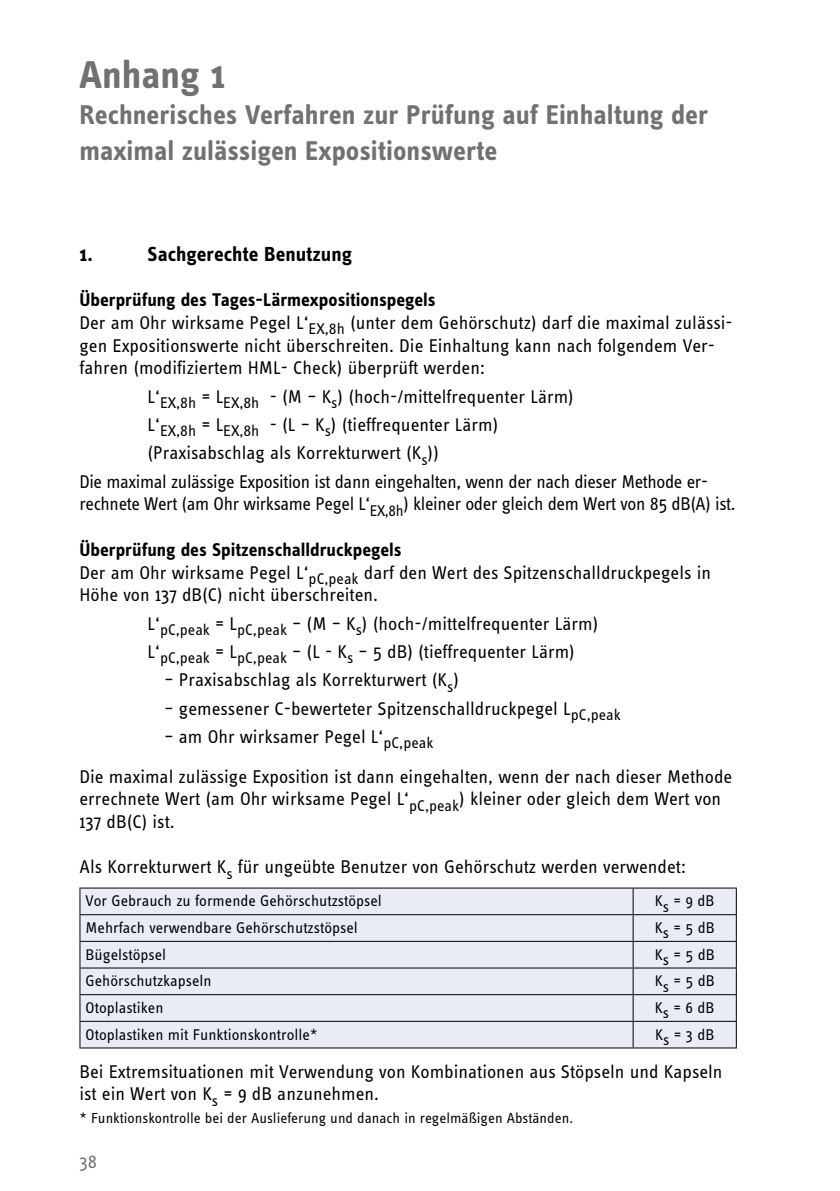
<style>
.page{position:relative;width:840px;height:1191px;background:#fff}
.page>*{position:absolute;margin:0;border:0;box-sizing:border-box;transform-origin:0 0}
.t1{font:700 40px "Info OT Text";color:#707173}
.t2{font:700 28px/36px "Info OT Text";color:#707173}
.t3{font:700 21px "Info OT Text";color:#000}
.t4{font:19px/22.6px "Info OT Text";color:#000}
.t5{font:19px "Info OT Text";letter-spacing:-.02em;color:#000}
.t6{font:19px "Info OT Text";color:#707173}
.t7{font:16px "Info OT Text";color:#000}
.t8{font:15px "Info OT Text";color:#000}
.s1{font-weight:700}
</style>
<div class="page">
<div style="left:80px;top:888px;width:655px;height:159px;background:#e9ebf5"></div>
<hr style="left:79px;top:887px;width:553px;height:1px;background:#000">
<hr style="left:632px;top:887px;width:104px;height:1px;background:#000">
<hr style="left:79px;top:914px;width:553px;height:1px;background:#000">
<hr style="left:632px;top:914px;width:104px;height:1px;background:#000">
<hr style="left:79px;top:941px;width:553px;height:1px;background:#000">
<hr style="left:632px;top:941px;width:104px;height:1px;background:#000">
<hr style="left:79px;top:967px;width:553px;height:1px;background:#000">
<hr style="left:632px;top:967px;width:104px;height:1px;background:#000">
<hr style="left:79px;top:994px;width:553px;height:1px;background:#000">
<hr style="left:632px;top:994px;width:104px;height:1px;background:#000">
<hr style="left:79px;top:1020px;width:553px;height:1px;background:#000">
<svg style="left:79px;top:888px;width:1px;height:159px"></svg>
<hr style="left:632px;top:1020px;width:104px;height:1px;background:#000">
<svg style="left:632px;top:888px;width:1px;height:159px"></svg>
<svg style="left:735px;top:888px;width:1px;height:159px"></svg>
<hr style="left:79px;top:1047px;width:553px;height:1px;background:#000">
<hr style="left:632px;top:1047px;width:104px;height:1px;background:#000">
<h1 class="t1" style="left:79px;top:50px;width:148px">Anhang 1</h1>
<h2 class="t2" style="left:79px;top:96px;width:630px">Rechnerisches Verfahren zur Prüfung auf Einhaltung der maximal zulässigen Expositionswerte</h2>
<p class="t3" style="left:79px;top:241px;width:13px">1.</p>
<p class="t3" style="left:147px;top:241px;width:206px">Sachgerechte Benutzung</p>
<p class="t4" style="left:79px;top:288px;width:654px"><span class="s1">Überprüfung des Tages-Lärmexpositionspegels<br></span>Der am Ohr wirksame Pegel L‘<sub>EX,8h</sub> (unter dem Gehörschutz) darf die maximal zulässi&shy;gen Expositionswerte nicht überschreiten. Die Einhaltung kann nach folgendem Ver&shy;fahren (modifiziertem HML- Check) überprüft werden:</p>
<p class="t4" style="left:147px;top:385px;width:427px">L‘<sub>EX,8h</sub> = L<sub>EX,8h</sub> - (M – K<sub>s</sub>) (hoch-/mittelfrequenter Lärm)</p>
<p class="t4" style="left:147px;top:413px;width:352px">L‘<sub>EX,8h</sub> = L<sub>EX,8h</sub> - (L – K<sub>s</sub>) (tieffrequenter Lärm)</p>
<p class="t4" style="left:147px;top:441px;width:293px">(Praxisabschlag als Korrekturwert (K<sub>s</sub>))</p>
<p class="t5" style="left:79px;top:470px;width:629px">Die maximal zulässige Exposition ist dann eingehalten, wenn der nach dieser Methode er-</p>
<p class="t5" style="left:79px;top:492px;width:657px">rechnete Wert (am Ohr wirksame Pegel L‘<sub>EX,8h</sub>) kleiner oder gleich dem Wert von 85 dB(A) ist.</p>
<p class="t4" style="left:79px;top:538px;width:632px"><span class="s1">Überprüfung des Spitzenschalldruckpegels<br></span>Der am Ohr wirksame Pegel L‘<sub>pC,peak</sub> darf den Wert des Spitzenschalldruckpegels in<br>Höhe von 137 dB(C) nicht überschreiten.</p>
<p class="t4" style="left:147px;top:608px;width:452px;line-height:28.4px">L‘<sub>pC,peak</sub> = L<sub>pC,peak</sub> – (M – K<sub>s</sub>) (hoch-/mittelfrequenter Lärm)<br>L‘<sub>pC,peak</sub> = L<sub>pC,peak</sub> – (L - K<sub>s</sub> – 5 dB) (tieffrequenter Lärm)</p>
<p class="t4" style="left:164px;top:668px;width:296px">– Praxisabschlag als Korrekturwert (K<sub>s</sub>)</p>
<p class="t4" style="left:164px;top:696px;width:457px">– gemessener C-bewerteter Spitzenschalldruckpegel L<sub>pC,peak</sub></p>
<p class="t4" style="left:79px;top:716px;width:654px;line-height:39.6px;text-indent:85px">– am Ohr wirksamer Pegel L‘<sub>pC,peak<br></sub>Die maximal zulässige Exposition ist dann eingehalten, wenn der nach dieser Methode</p>
<p class="t4" style="left:79px;top:787px;width:643px">errechnete Wert (am Ohr wirksame Pegel L‘<sub>pC,peak</sub>) kleiner oder gleich dem Wert von<br>137 dB(C) ist.</p>
<p class="t4" style="left:79px;top:855px;width:607px">Als Korrekturwert K<sub>s</sub> für ungeübte Benutzer von Gehörschutz werden verwendet:</p>
<p class="t7" style="left:86px;top:891px;width:297px">Vor Gebrauch zu formende Gehörschutzstöpsel</p>
<p class="t7" style="left:654px;top:891px;width:61px">Ks = 9 dB</p>
<p class="t7" style="left:86px;top:917px;width:273px">Mehrfach verwendbare Gehörschutzstöpsel</p>
<p class="t7" style="left:654px;top:917px;width:61px">Ks = 5 dB</p>
<p class="t7" style="left:86px;top:944px;width:82px">Bügelstöpsel</p>
<p class="t7" style="left:654px;top:944px;width:61px">Ks = 5 dB</p>
<p class="t7" style="left:86px;top:971px;width:127px">Gehörschutzkapseln</p>
<p class="t7" style="left:654px;top:971px;width:61px">Ks = 5 dB</p>
<p class="t7" style="left:86px;top:997px;width:79px">Otoplastiken</p>
<p class="t7" style="left:654px;top:997px;width:61px">Ks = 6 dB</p>
<p class="t7" style="left:86px;top:1024px;width:234px">Otoplastiken mit Funktionskontrolle*</p>
<p class="t7" style="left:654px;top:1024px;width:61px">Ks = 3 dB</p>
<p class="t4" style="left:79px;top:1059px;width:644px">Bei Extremsituationen mit Verwendung von Kombinationen aus Stöpseln und Kapseln ist ein Wert von K<sub>s</sub> = 9 dB anzunehmen.</p>
<p class="t8" style="left:79px;top:1108px;width:495px">* Funktionskontrolle bei der Auslieferung und danach in regelmäßigen Abständen.</p>
<p class="t6" style="left:79px;top:1150px;width:19px">38</p>
</div>
